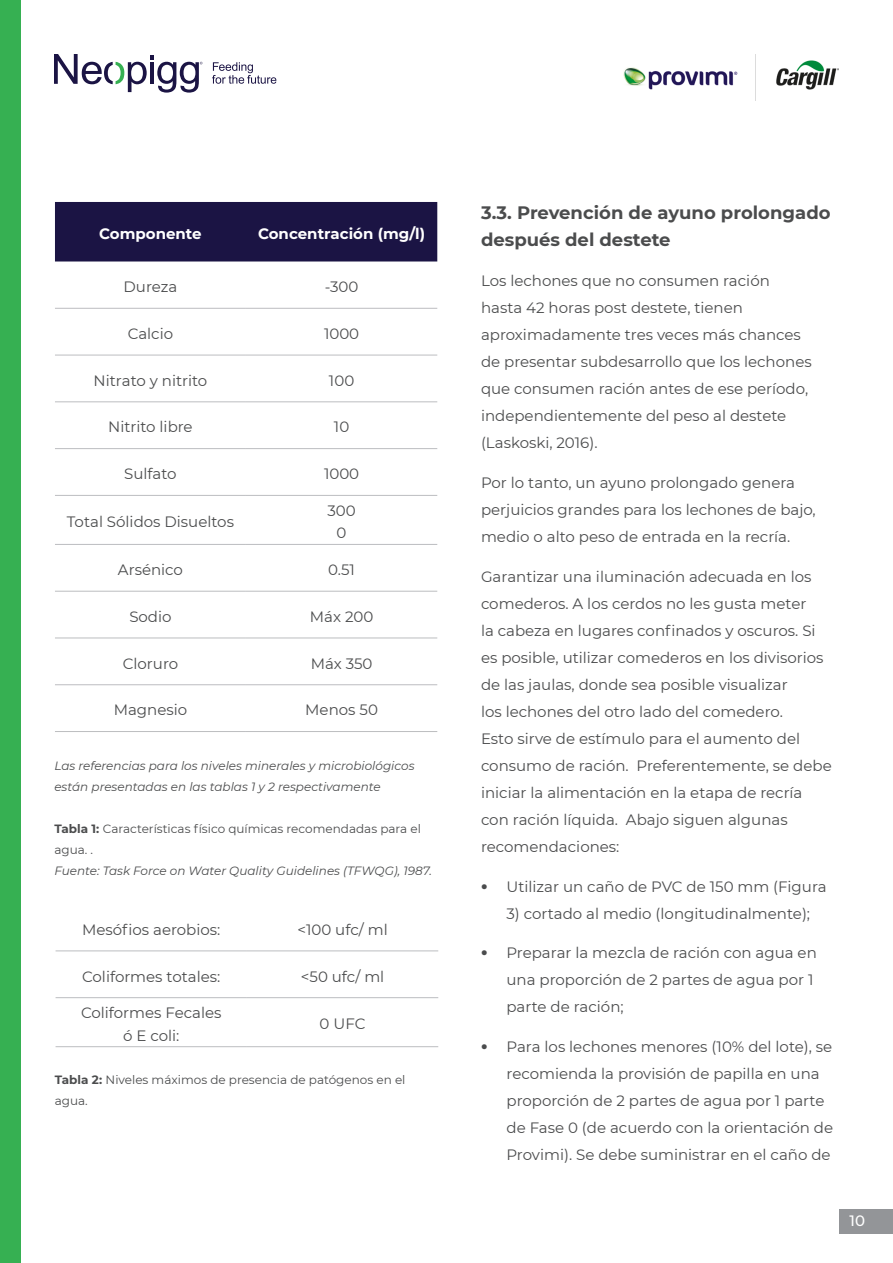
<style>
.page{position:relative;width:893px;height:1263px;background:#fff}
.page>*{position:absolute;margin:0;border:0;box-sizing:border-box;transform-origin:0 0}
.Paragraph_Title{font:700 18px/27px "Montserrat";color:#4b4c4d}
.Paragraph_Style_1{font:15px/27px "Montserrat";color:#4b4c4d}
.Paragraph_Title-2{font:15px/27px "Montserrat";color:#4b4c4d}
.Paragraph_Style_1-2{font:700 15px "Montserrat";color:#fff}
.t1{font:900 15px "Montserrat";color:#4b4c4d}
.t2{font:500 15px "Montserrat";color:#fff}
.Paragraph_Style_1-3{font:italic 12px/21px "Montserrat";color:#4b4c4d}
.Paragraph_Style_1-4{font:12px/21px "Montserrat";color:#4b4c4d}
.s1{font-weight:700}
</style>
<div class="page">
<img style="left:623px;top:54px;width:216px;height:47px">
<svg style="left:212px;top:62px;width:64px;height:22px"></svg>
<svg style="left:54px;top:54px;width:148px;height:39px"></svg>
<div style="left:0;top:0;width:21px;height:1263px;background:#36b052"></div>
<div style="left:839px;top:1209px;width:54px;height:24px;background:#939598"></div>
<div style="left:55px;top:202px;width:382px;height:59px;background:#1b1444"></div>
<hr style="left:55px;top:731px;width:191px;height:1px;background:#bcbdc0">
<hr style="left:246px;top:731px;width:191px;height:1px;background:#bcbdc0">
<hr style="left:55px;top:355px;width:191px;height:1px;background:#bcbdc0">
<hr style="left:246px;top:355px;width:191px;height:1px;background:#bcbdc0">
<hr style="left:55px;top:401px;width:191px;height:1px;background:#bcbdc0">
<hr style="left:246px;top:401px;width:191px;height:1px;background:#bcbdc0">
<hr style="left:55px;top:448px;width:191px;height:1px;background:#bcbdc0">
<hr style="left:246px;top:448px;width:191px;height:1px;background:#bcbdc0">
<hr style="left:55px;top:495px;width:191px;height:1px;background:#bcbdc0">
<hr style="left:246px;top:495px;width:191px;height:1px;background:#bcbdc0">
<hr style="left:55px;top:544px;width:191px;height:1px;background:#bcbdc0">
<hr style="left:246px;top:544px;width:191px;height:1px;background:#bcbdc0">
<hr style="left:55px;top:591px;width:191px;height:1px;background:#bcbdc0">
<hr style="left:246px;top:591px;width:191px;height:1px;background:#bcbdc0">
<hr style="left:55px;top:638px;width:191px;height:1px;background:#bcbdc0">
<hr style="left:246px;top:638px;width:191px;height:1px;background:#bcbdc0">
<hr style="left:55px;top:684px;width:191px;height:1px;background:#bcbdc0">
<hr style="left:246px;top:684px;width:191px;height:1px;background:#bcbdc0">
<hr style="left:55px;top:308px;width:191px;height:1px;background:#bcbdc0">
<hr style="left:246px;top:308px;width:191px;height:1px;background:#bcbdc0">
<hr style="left:56px;top:997px;width:191px;height:1px;background:#bcbdc0">
<hr style="left:247px;top:997px;width:191px;height:1px;background:#bcbdc0">
<hr style="left:56px;top:1046px;width:191px;height:1px;background:#bcbdc0">
<hr style="left:247px;top:1046px;width:191px;height:1px;background:#bcbdc0">
<hr style="left:56px;top:950px;width:191px;height:1px;background:#bcbdc0">
<hr style="left:247px;top:950px;width:191px;height:1px;background:#bcbdc0">
<p class="Paragraph_Style_1-2" style="left:99px;top:223px;width:104px">Componente</p>
<p class="Paragraph_Style_1-2" style="left:258px;top:223px;width:169px">Concentración (mg/l)</p>
<p class="Paragraph_Style_1" style="left:124px;top:273px;width:55px">Dureza</p>
<p class="Paragraph_Style_1" style="left:325px;top:273px;width:35px">-300</p>
<p class="Paragraph_Style_1" style="left:128px;top:320px;width:47px">Calcio</p>
<p class="Paragraph_Style_1" style="left:324px;top:320px;width:37px">1000</p>
<p class="Paragraph_Style_1" style="left:94px;top:366px;width:115px">Nitrato y nitrito</p>
<p class="Paragraph_Style_1" style="left:329px;top:366px;width:27px">100</p>
<p class="Paragraph_Style_1" style="left:108px;top:413px;width:86px">Nitrito libre</p>
<p class="Paragraph_Style_1" style="left:334px;top:413px;width:17px">10</p>
<p class="Paragraph_Style_1" style="left:124px;top:460px;width:54px">Sulfato</p>
<p class="Paragraph_Style_1" style="left:324px;top:460px;width:37px">1000</p>
<p class="Paragraph_Style_1" style="left:67px;top:508px;width:169px">Total Sólidos Disueltos</p>
<p class="Paragraph_Style_1" style="left:327px;top:496px;width:30px">300</p>
<p class="Paragraph_Style_1" style="left:337px;top:519px;width:11px">0</p>
<p class="Paragraph_Style_1" style="left:118px;top:556px;width:67px">Arsénico</p>
<p class="Paragraph_Style_1" style="left:328px;top:556px;width:28px">0.51</p>
<p class="Paragraph_Style_1" style="left:129px;top:602px;width:44px">Sodio</p>
<p class="Paragraph_Style_1" style="left:310px;top:602px;width:65px">Máx 200</p>
<p class="Paragraph_Style_1" style="left:123px;top:649px;width:57px">Cloruro</p>
<p class="Paragraph_Style_1" style="left:311px;top:649px;width:63px">Máx 350</p>
<p class="Paragraph_Style_1" style="left:114px;top:696px;width:75px">Magnesio</p>
<p class="Paragraph_Style_1" style="left:305px;top:696px;width:74px">Menos 50</p>
<p class="Paragraph_Style_1-3" style="left:54px;top:754px;width:362px">Las referencias para los niveles minerales y microbiológicos están presentadas en las tablas 1 y 2 respectivamente</p>
<p class="Paragraph_Style_1-4" style="left:54px;top:817px;width:368px"><span class="s1">Tabla 1:</span> Características físico químicas recomendadas para el agua. .</p>
<p class="Paragraph_Style_1-3" style="left:54px;top:859px;width:379px">Fuente: Task Force on Water Quality Guidelines (TFWQG), 1987.</p>
<p class="Paragraph_Style_1" style="left:82px;top:915px;width:140px">Mesófios aerobios:</p>
<p class="Paragraph_Style_1" style="left:297px;top:915px;width:92px">&lt;100 ufc/ ml</p>
<p class="Paragraph_Style_1" style="left:82px;top:962px;width:140px">Coliformes totales:</p>
<p class="Paragraph_Style_1" style="left:301px;top:962px;width:85px">&lt;50 ufc/ ml</p>
<p class="Paragraph_Style_1" style="left:81px;top:999px;width:142px">Coliformes Fecales</p>
<p class="Paragraph_Style_1" style="left:123px;top:1021px;width:58px">ó E coli:</p>
<p class="Paragraph_Style_1" style="left:320px;top:1010px;width:47px">0 UFC</p>
<p class="Paragraph_Style_1-4" style="left:55px;top:1068px;width:352px"><span class="s1">Tabla 2:</span> Niveles máximos de presencia de patógenos en el agua.</p>
<p class="Paragraph_Title" style="left:481px;top:199px;width:351px">3.3. Prevención de ayuno prolongado después del destete</p>
<p class="Paragraph_Title-2" style="left:481px;top:267px;width:332px">Los lechones que no consumen ración hasta 42 horas post destete, tienen aproximadamente tres veces más chances de presentar subdesarrollo que los lechones que consumen ración antes de ese período, independientemente del peso al destete (Laskoski, 2016).</p>
<p class="Paragraph_Title-2" style="left:481px;top:469px;width:336px">Por lo tanto, un ayuno prolongado genera perjuicios grandes para los lechones de bajo, medio o alto peso de entrada en la recría.</p>
<p class="Paragraph_Style_1" style="left:481px;top:562px;width:352px">Garantizar una iluminación adecuada en los comederos. A los cerdos no les gusta meter<br>la cabeza en lugares confinados y oscuros. Si es posible, utilizar comederos en los divisorios de las jaulas, donde sea posible visualizar<br>los lechones del otro lado del comedero.<br>Esto sirve de estímulo para el aumento del consumo de ración. Preferentemente, se debe iniciar la alimentación en la etapa de recría con ración líquida. Abajo siguen algunas recomendaciones:</p>
<p class="t1" style="left:481px;top:875px;width:8px">ظ</p>
<p class="Paragraph_Style_1" style="left:506px;top:872px;width:322px">Utilizar un caño de PVC de 150 mm (Figura</p>
<p class="Paragraph_Style_1" style="left:506px;top:899px;width:305px">3) cortado al medio (longitudinalmente);</p>
<p class="t1" style="left:481px;top:942px;width:8px">ظ</p>
<p class="Paragraph_Style_1" style="left:506px;top:939px;width:312px">Preparar la mezcla de ración con agua en una proporción de 2 partes de agua por 1 parte de ración;</p>
<p class="t1" style="left:481px;top:1035px;width:8px">ظ</p>
<p class="Paragraph_Style_1" style="left:506px;top:1033px;width:328px">Para los lechones menores (10% del lote), se recomienda la provisión de papilla en una proporción de 2 partes de agua por 1 parte de Fase 0 (de acuerdo con la orientación de Provimi). Se debe suministrar en el caño de</p>
<p class="t2" style="left:850px;top:1211px;width:17px">10</p>
</div>
